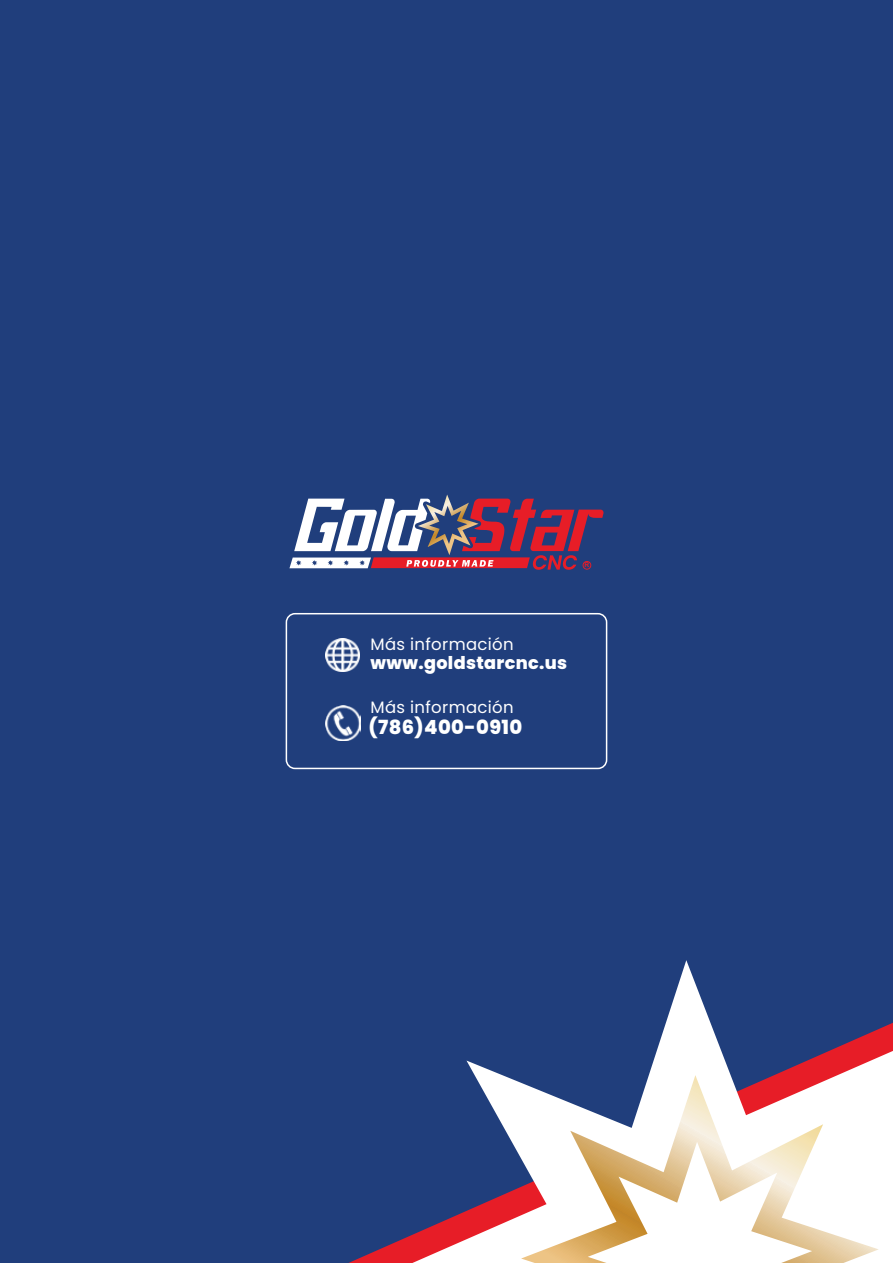
<style>
.page{position:relative;width:893px;height:1263px;background:#203e7c}
.page>*{position:absolute;margin:0;border:0;box-sizing:border-box;transform-origin:0 0}
.t1{font:800 19.5px "Poppins";letter-spacing:.02em;color:#fff}
.t2{font:800 17.55px "Poppins";letter-spacing:.02em;color:#fff}
.t3{font:16.5px "Poppins";letter-spacing:.02em;color:#fff}
.t4{font:700 6.75px "Arial";color:#e71d27}
</style>
<div class="page">
<svg style="left:348px;top:1235px;width:64px;height:28px"></svg>
<svg style="left:412px;top:960px;width:481px;height:303px"></svg>
<svg style="left:521px;top:1075px;width:358px;height:188px;background:#e9dcd5"></svg>
<svg style="left:289px;top:494px;width:315px;height:76px"></svg>
<img style="left:326px;top:706px;width:35px;height:35px">
<img style="left:326px;top:638px;width:33px;height:34px">
<div style="left:286px;top:613px;width:321px;height:156px;border:2px solid #fff;border-radius:9px"></div>
<p class="t4" style="left:585px;top:560px;width:6px">R</p>
<p class="t3" style="left:371px;top:634px;width:145px">Más información</p>
<p class="t2" style="left:370px;top:652px;width:198px">www.goldstarcnc.us</p>
<p class="t3" style="left:371px;top:697px;width:145px">Más información</p>
<p class="t1" style="left:369px;top:716px;width:155px">(786)400-0910</p>
</div>
